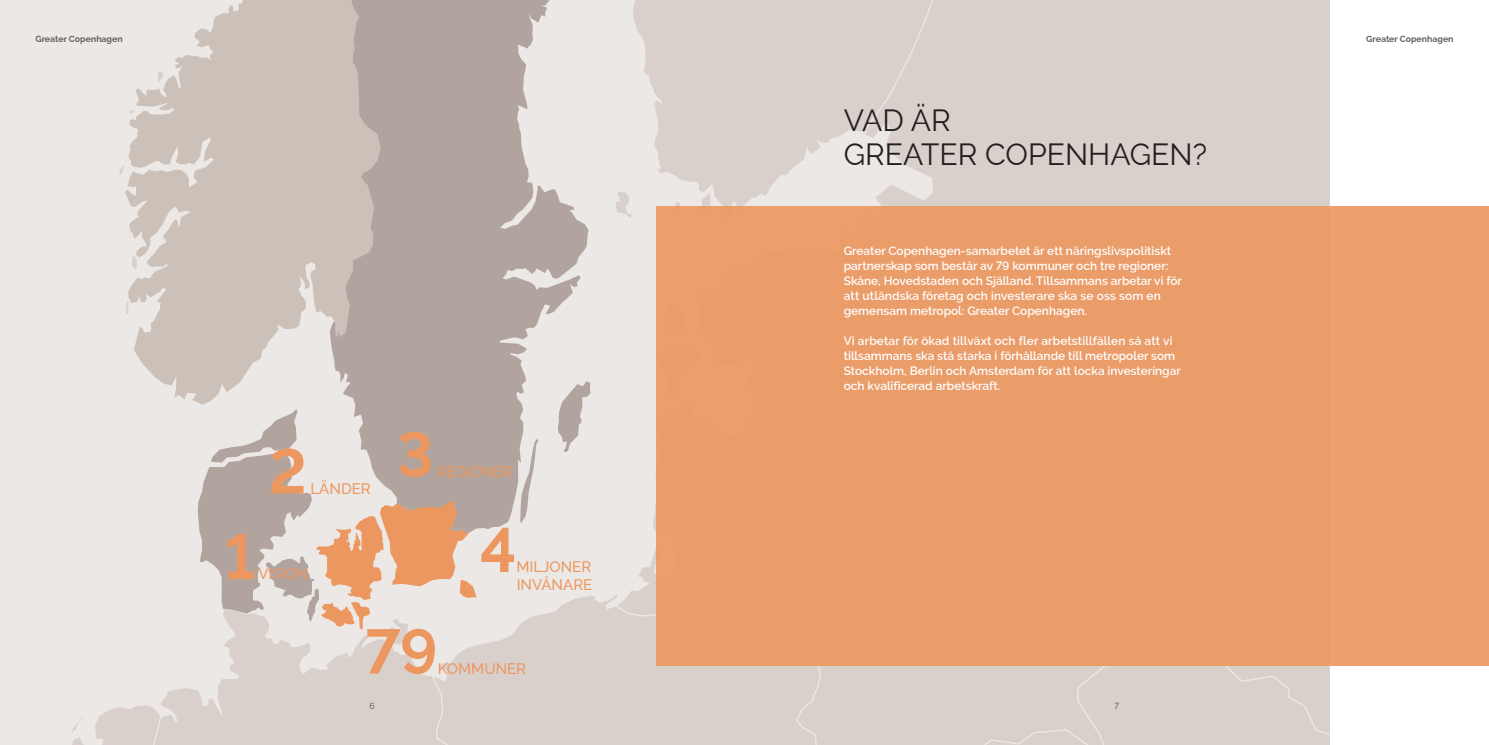
<style>
.page{position:relative;width:1489px;height:745px;background:#fff}
.page>*{position:absolute;margin:0;border:0;box-sizing:border-box;transform-origin:0 0}
.t1{font:700 62.5px "Raleway";color:#ec9760}
.t2{font:30px/33.8px "Raleway";color:#231f20}
.t3{font:500 15px/18px "Raleway";color:#ec9760}
.t4{font:600 11.88px/15px "Raleway";color:#fff}
.t5{font:700 8.75px "Raleway";color:#636366}
.t6{font:500 8.75px "Raleway";color:#636366}
</style>
<div class="page">
<div style="left:0;top:0;width:1329px;height:744px;background:#ece8e5"></div>
<svg style="left:476px;top:595px;width:269px;height:149px"></svg>
<div style="left:745px;top:0;width:584px;height:744px;background:#d9d0cb"></div>
<svg style="left:788px;top:0;width:162px;height:206px"></svg>
<div style="left:801px;top:665px;width:528px;height:79px;background:#d9d0cb"></div>
<svg style="left:614px;top:549px;width:42px;height:68px"></svg>
<svg style="left:125px;top:0;width:662px;height:404px;fill:#cbc1b9"></svg>
<svg style="left:125px;top:298px;width:5px;height:18px"></svg>
<svg style="left:119px;top:157px;width:8px;height:19px"></svg>
<svg style="left:130px;top:253px;width:9px;height:19px"></svg>
<svg style="left:156px;top:69px;width:9px;height:15px"></svg>
<svg style="left:128px;top:2px;width:7px;height:117px"></svg>
<svg style="left:330px;top:0;width:352px;height:531px"></svg>
<svg style="left:72px;top:409px;width:404px;height:335px"></svg>
<div style="left:656px;top:206px;width:832px;height:459px;background:#ea9c69"></div>
<p class="t5" style="left:35px;top:34px;width:89px">Greater Copenhagen</p>
<h1 class="t1" style="left:269px;top:436px;width:40px">2</h1>
<p class="t3" style="left:310px;top:479px;width:62px">LÄNDER</p>
<h1 class="t1" style="left:224px;top:521px;width:32px">1</h1>
<p class="t3" style="left:258px;top:564px;width:51px">VISION</p>
<h1 class="t1" style="left:397px;top:419px;width:38px">3</h1>
<p class="t3" style="left:437px;top:462px;width:77px">REGIONER</p>
<h1 class="t1" style="left:480px;top:514px;width:38px">4</h1>
<p class="t3" style="left:516px;top:557px;width:77px">MILJONER<br>INVÅNARE</p>
<h1 class="t1" style="left:365px;top:615px;width:74px">79</h1>
<p class="t3" style="left:437px;top:659px;width:90px">KOMMUNER</p>
<p class="t6" style="left:369px;top:701px;width:7px">6</p>
<h2 class="t2" style="left:843px;top:104px;width:365px">VAD ÄR<br>GREATER COPENHAGEN?</h2>
<p class="t4" style="left:843px;top:243px;width:340px">Greater Copenhagen-samarbetet är ett näringslivspolitiskt partnerskap som består av 79 kommuner och tre regioner:<br>Skåne, Hovedstaden och Själland. Tillsammans arbetar vi för att utländska företag och investerare ska se oss som en gemensam metropol: Greater Copenhagen.</p>
<p class="t4" style="left:843px;top:333px;width:338px">Vi arbetar för ökad tillväxt och fler arbetstillfällen så att vi tillsammans ska stå starka i förhållande till metropoler som Stockholm, Berlin och Amsterdam för att locka investeringar och kvalificerad arbetskraft.</p>
<p class="t6" style="left:1114px;top:701px;width:6px">7</p>
<p class="t5" style="left:1366px;top:34px;width:89px">Greater Copenhagen</p>
</div>
